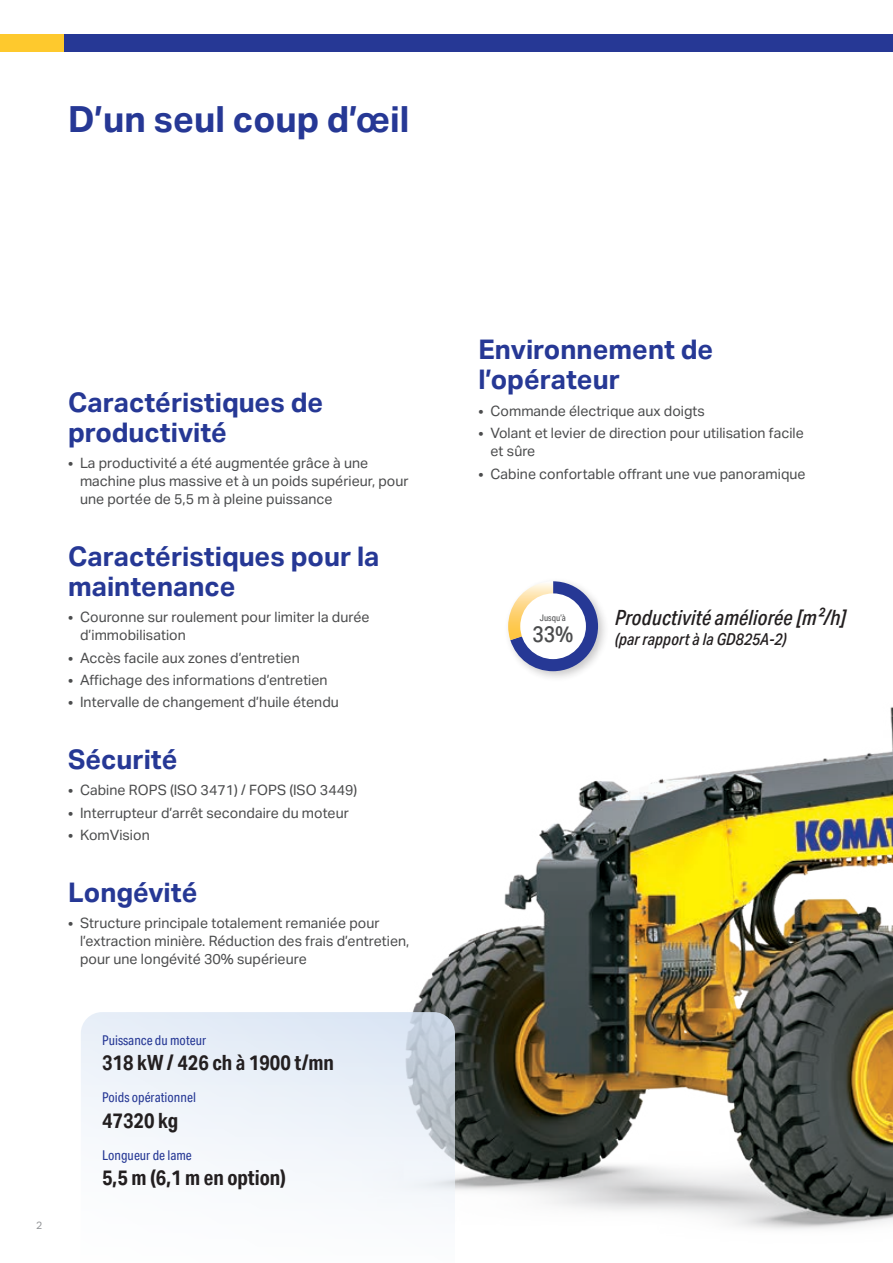
<style>
.page{position:relative;width:893px;height:1263px;background:#fff}
.page>*{position:absolute;margin:0;border:0;box-sizing:border-box;transform-origin:0 0}
.t1{font:700 36px "Aktiv Grotesk";color:#263895}
.t2{font:700 27px/30px "Aktiv Grotesk";color:#263895}
.t3{font:500 22.5px "Aktiv Grotesk Cd";color:#4b4c4d}
.t4{font:700 21px "Aktiv Grotesk Cd";color:#231f20}
.t5{font:italic 500 21px "Aktiv Grotesk Cd";color:#231f20}
.t6{font:italic 500 16.5px "Aktiv Grotesk Cd";color:#231f20}
.t7{font:14.25px/18px "Aktiv Grotesk";color:#4b4c4d}
.t8{font:13.5px "Aktiv Grotesk Cd";color:#263895}
.t9{font:10.5px "Aktiv Grotesk";color:#939598}
.t10{font:9px "Aktiv Grotesk Cd";color:#4b4c4d}
</style>
<div class="page">
<img style="left:412px;top:707px;width:481px;height:523px">
<div style="left:0;top:34px;width:143px;height:17px;background:#fec92d"></div>
<div style="left:64px;top:34px;width:829px;height:17px;background:#263895"></div>
<svg style="left:81px;top:1012px;width:374px;height:218px"></svg>
<div style="left:503px;top:576px;width:106px;height:106px;background:#231f20;opacity:.25"></div>
<svg style="left:508px;top:581px;width:90px;height:90px"></svg>
<div style="left:520px;top:593px;width:66px;height:66px;background:#fff;border-radius:50%"></div>
<h1 class="t1" style="left:68px;top:99px;width:343px">D’un seul coup d’œil</h1>
<h2 class="t2" style="left:68px;top:387px;width:257px">Caractéristiques de productivité</h2>
<p class="t7" style="left:80px;top:454px;width:330px;text-indent:-12px">• La productivité a été augmentée grâce à une machine plus massive et à un poids supérieur, pour une portée de 5,5 m à pleine puissance</p>
<h2 class="t2" style="left:68px;top:541px;width:313px">Caractéristiques pour la maintenance</h2>
<p class="t7" style="left:80px;top:608px;width:291px;text-indent:-12px">• Couronne sur roulement pour limiter la durée d’immobilisation</p>
<p class="t7" style="left:68px;top:649px;width:233px">• Accès facile aux zones d’entretien</p>
<p class="t7" style="left:68px;top:671px;width:261px">• Affichage des informations d’entretien</p>
<p class="t7" style="left:68px;top:693px;width:272px">• Intervalle de changement d’huile étendu</p>
<h2 class="t2" style="left:68px;top:744px;width:111px">Sécurité</h2>
<p class="t7" style="left:68px;top:781px;width:291px">• Cabine ROPS (ISO 3471) / FOPS (ISO 3449)</p>
<p class="t7" style="left:68px;top:804px;width:282px">• Interrupteur d’arrêt secondaire du moteur</p>
<p class="t7" style="left:68px;top:826px;width:83px">• KomVision</p>
<h2 class="t2" style="left:68px;top:877px;width:131px">Longévité</h2>
<p class="t7" style="left:80px;top:914px;width:331px;text-indent:-12px">• Structure principale totalement remaniée pour l’extraction minière. Réduction des frais d’entretien, pour une longévité 30% supérieure</p>
<p class="t9" style="left:36px;top:1220px;width:8px">2</p>
<p class="t8" style="left:102px;top:1032px;width:106px">Puissance du moteur</p>
<h3 class="t4" style="left:102px;top:1050px;width:233px">318 kW / 426 ch à 1900 t/mn</h3>
<p class="t8" style="left:102px;top:1090px;width:95px">Poids opérationnel</p>
<h3 class="t4" style="left:102px;top:1108px;width:78px">47320 kg</h3>
<p class="t8" style="left:102px;top:1147px;width:91px">Longueur de lame</p>
<h3 class="t4" style="left:102px;top:1165px;width:186px">5,5 m (6,1 m en option)</h3>
<h2 class="t2" style="left:478px;top:335px;width:236px">Environnement de l’opérateur</h2>
<p class="t7" style="left:478px;top:402px;width:228px">• Commande électrique aux doigts</p>
<p class="t7" style="left:490px;top:424px;width:315px;text-indent:-12px">• Volant et levier de direction pour utilisation facile et sûre</p>
<p class="t7" style="left:478px;top:465px;width:329px">• Cabine confortable offrant une vue panoramique</p>
<p class="t10" style="left:540px;top:612px;width:28px">Jusqu’à</p>
<h3 class="t3" style="left:532px;top:621px;width:42px">33%</h3>
<h3 class="t5" style="left:615px;top:606px;width:233px">Productivité améliorée [m²/h]</h3>
<p class="t6" style="left:615px;top:630px;width:173px">(par rapport à la GD825A-2)</p>
</div>
